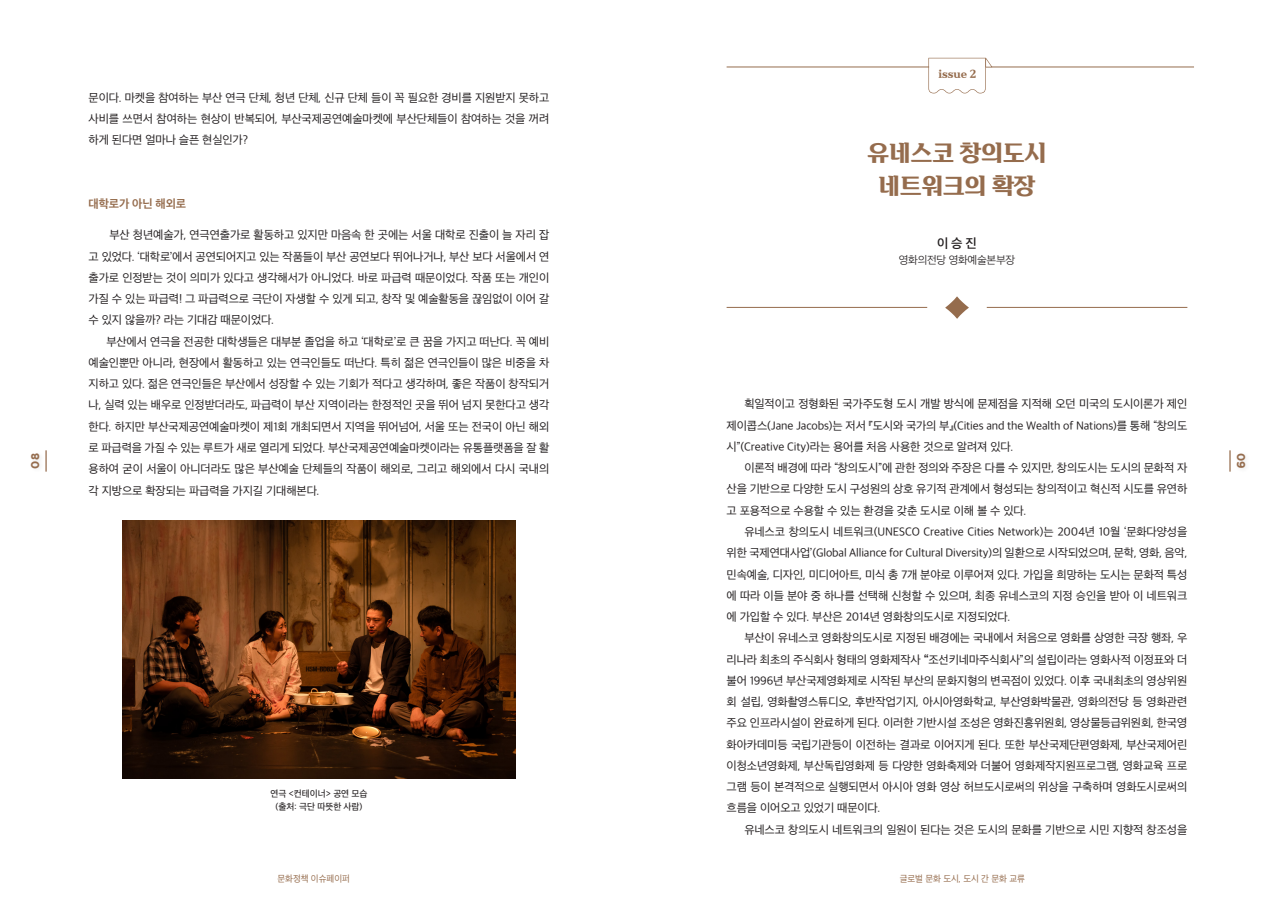
<style>
.page{position:relative;width:1276px;height:922px;background:#fff}
.page>*{position:absolute;margin:0;border:0;box-sizing:border-box;transform-origin:0 0}
.타이틀{font:22.5px "Puradak Gentle Gothic OTFR";color:#956c4d}
.t1{font:600 13.12px "Apple SD Gothic Neo";color:#231f20}
.본문{font:11.88px/21.2px "Apple SD Gothic Neo";letter-spacing:-.01em;color:#231f20;text-align:justify}
.본문-2{font:700 11.88px "Apple SD Gothic Neo";letter-spacing:-.01em;color:#956c4d}
.t2{font:300 11.25px "Apple SD Gothic Neo";letter-spacing:-.025em;color:#231f20}
.t3{font:700 11.25px "Gotham";color:#956c4d}
.t4{font:10px "Puradak Gentle Gothic OTFR";color:#956c4d}
.t5{font:9.38px "Apple SD Gothic Neo";color:#956c4d;scale:.96 1}
.t6{font:500 9.38px "Apple SD Gothic Neo";letter-spacing:-.01em;color:#231f20}
.s1{font-weight:700}
</style>
<div class="page">
<div style="left:28px;top:451px;width:17px;height:22px;background:#fbfbfb"></div>
<div style="left:1234px;top:451px;width:16px;height:22px;background:#fafafa"></div>
<hr style="left:45px;top:450px;width:2px;height:21px;background:#956c4d">
<svg style="left:1229px;top:450px;width:1px;height:21px"></svg>
<hr style="left:726px;top:67px;width:468px;height:1px;background:#956c4d">
<hr style="left:726px;top:307px;width:201px;height:1px;background:#956c4d">
<hr style="left:986px;top:307px;width:201px;height:1px;background:#956c4d">
<svg style="left:945px;top:296px;width:24px;height:23px"></svg>
<svg style="left:928px;top:58px;width:64px;height:35px"></svg>
<img style="left:122px;top:520px;width:394px;height:258px">
<p class="본문" style="left:89px;top:87px;width:462px">문이다. 마켓을 참여하는 부산 연극 단체, 청년 단체, 신규 단체 들이 꼭 필요한 경비를 지원받지 못하고 사비를 쓰면서 참여하는 현상이 반복되어, 부산국제공연예술마켓에 부산단체들이 참여하는 것을 꺼려 하게 된다면 얼마나 슬픈 현실인가?</p>
<p class="t4" style="left:938px;top:69px;width:39px">issue 2</p>
<p class="타이틀" style="left:867px;top:141px;width:180px">유네스코 창의도시</p>
<p class="타이틀" style="left:878px;top:173px;width:159px">네트워크의 확장</p>
<p class="본문-2" style="left:89px;top:197px;width:99px">대학로가 아닌 해외로</p>
<p class="본문" style="left:89px;top:225px;width:462px;text-indent:21px">부산 청년예술가, 연극연출가로 활동하고 있지만 마음속 한 곳에는 서울 대학로 진출이 늘 자리 잡 고 있었다. ‘대학로’에서 공연되어지고 있는 작품들이 부산 공연보다 뛰어나거나, 부산 보다 서울에서 연 출가로 인정받는 것이 의미가 있다고 생각해서가 아니었다. 바로 파급력 때문이었다. 작품 또는 개인이 가질 수 있는 파급력! 그 파급력으로 극단이 자생할 수 있게 되고, 창작 및 예술활동을 끊임없이 이어 갈 수 있지 않을까? 라는 기대감 때문이었다.</p>
<p class="본문" style="left:89px;top:331px;width:462px;text-indent:18px">부산에서 연극을 전공한 대학생들은 대부분 졸업을 하고 ‘대학로’로 큰 꿈을 가지고 떠난다. 꼭 예비 예술인뿐만 아니라, 현장에서 활동하고 있는 연극인들도 떠난다. 특히 젊은 연극인들이 많은 비중을 차 지하고 있다. 젊은 연극인들은 부산에서 성장할 수 있는 기회가 적다고 생각하며, 좋은 작품이 창작되거 나, 실력 있는 배우로 인정받더라도, 파급력이 부산 지역이라는 한정적인 곳을 뛰어 넘지 못한다고 생각 한다. 하지만 부산국제공연예술마켓이 제1회 개최되면서 지역을 뛰어넘어, 서울 또는 전국이 아닌 해외 로 파급력을 가질 수 있는 루트가 새로 열리게 되었다. 부산국제공연예술마켓이라는 유통플랫폼을 잘 활 용하여 굳이 서울이 아니더라도 많은 부산예술 단체들의 작품이 해외로, 그리고 해외에서 다시 국내의 각 지방으로 확장되는 파급력을 가지길 기대해본다.</p>
<p class="t1" style="left:937px;top:236px;width:41px">이 승 진</p>
<p class="t2" style="left:899px;top:253px;width:118px">영화의전당 영화예술본부장</p>
<p class="본문" style="left:726px;top:394px;width:462px;text-indent:18px">획일적이고 정형화된 국가주도형 도시 개발 방식에 문제점을 지적해 오던 미국의 도시이론가 제인 제이콥스(Jane Jacobs)는 저서 『도시와 국가의 부』(Cities and the Wealth of Nations)를 통해 “창의도 시”(Creative City)라는 용어를 처음 사용한 것으로 알려져 있다.</p>
<p class="본문" style="left:726px;top:458px;width:462px;text-indent:18px">이론적 배경에 따라 “창의도시”에 관한 정의와 주장은 다를 수 있지만, 창의도시는 도시의 문화적 자 산을 기반으로 다양한 도시 구성원의 상호 유기적 관계에서 형성되는 창의적이고 혁신적 시도를 유연하 고 포용적으로 수용할 수 있는 환경을 갖춘 도시로 이해 볼 수 있다.</p>
<p class="본문" style="left:726px;top:521px;width:462px;text-indent:18px">유네스코 창의도시 네트워크(UNESCO Creative Cities Network)는 2004년 10월 ‘문화다양성을 위한 국제연대사업’(Global Alliance for Cultural Diversity)의 일환으로 시작되었으며, 문학, 영화, 음악, 민속예술, 디자인, 미디어아트, 미식 총 7개 분야로 이루어져 있다. 가입을 희망하는 도시는 문화적 특성 에 따라 이들 분야 중 하나를 선택해 신청할 수 있으며, 최종 유네스코의 지정 승인을 받아 이 네트워크 에 가입할 수 있다. 부산은 2014년 영화창의도시로 지정되었다.</p>
<p class="본문" style="left:726px;top:628px;width:462px;text-indent:18px">부산이 유네스코 영화창의도시로 지정된 배경에는 국내에서 처음으로 영화를 상영한 극장 행좌, 우 리나라 최초의 주식회사 형태의 영화제작사 <span class="s1">“</span>조선키네마주식회사”의 설립이라는 영화사적 이정표와 더 불어 1996년 부산국제영화제로 시작된 부산의 문화지형의 변곡점이 있었다. 이후 국내최초의 영상위원 회 설립, 영화촬영스튜디오, 후반작업기지, 아시아영화학교, 부산영화박물관, 영화의전당 등 영화관련 주요 인프라시설이 완료하게 된다. 이러한 기반시설 조성은 영화진흥위원회, 영상물등급위원회, 한국영 화아카데미등 국립기관등이 이전하는 결과로 이어지게 된다. 또한 부산국제단편영화제, 부산국제어린 이청소년영화제, 부산독립영화제 등 다양한 영화축제와 더불어 영화제작지원프로그램, 영화교육 프로 그램 등이 본격적으로 실행되면서 아시아 영화 영상 허브도시로써의 위상을 구축하며 영화도시로써의 흐름을 이어오고 있었기 때문이다.</p>
<p class="본문" style="left:744px;top:819px;width:444px">유네스코 창의도시 네트워크의 일원이 된다는 것은 도시의 문화를 기반으로 시민 지향적 창조성을</p>
<p class="t3" style="left:29px;top:468px;width:17px;rotate:-90deg">08</p>
<p class="t3" style="left:1247px;top:453px;width:17px;rotate:90deg">09</p>
<p class="t6" style="left:270px;top:788px;width:99px">연극 &lt;컨테이너&gt; 공연 모습</p>
<p class="t6" style="left:275px;top:801px;width:88px">(출처: 극단 따뜻한 사람)</p>
<p class="t5" style="left:277px;top:873px;width:77px">문화정책 이슈페이퍼</p>
<p class="t5" style="left:899px;top:873px;width:132px">글로벌 문화 도시, 도시 간 문화 교류</p>
</div>
